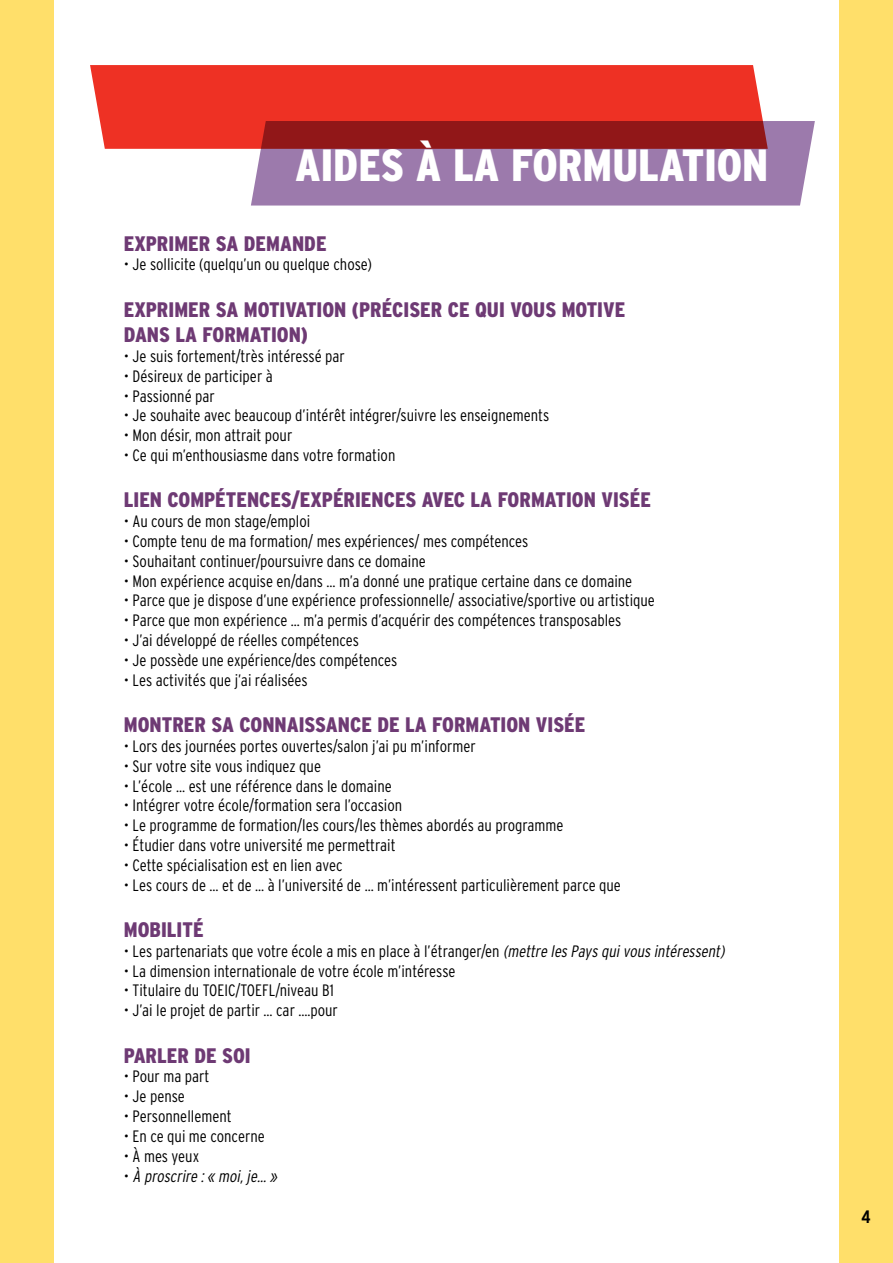
<style>
.page{position:relative;width:893px;height:1263px;background:#ffdf6a}
.page>*{position:absolute;margin:0;border:0;box-sizing:border-box;transform-origin:0 0}
.t1{font:900 condensed 45px "Interstate";color:#fff}
.t2{font:900 condensed 21px "Interstate";color:#6e3a74}
.t3{font:700 condensed 18px "Interstate";color:#000}
.t4{font:300 condensed 16.5px "Interstate";color:#000}
.t5{font:italic 300 condensed 16.5px "Interstate";color:#000}
.s1{font-style:italic}
.s2{font-style:normal}
</style>
<div class="page">
<div style="left:54px;top:0;width:785px;height:1263px;background:#fff"></div>
<div style="left:251px;top:121px;width:564px;height:85px;background:#9c7aac"></div>
<svg style="left:90px;top:65px;width:678px;height:84px;background:#d72f26"></svg>
<h1 class="t1" style="left:295px;top:137px;width:242px">AIDES ÀLA FORM</h1>
<h1 class="t1" style="left:612px;top:137px;width:48px">ULATION</h1>
<p class="t2" style="left:124px;top:230px;width:45px">EXPRIMER</p>
<p class="t2" style="left:216px;top:230px;width:53px">SA DEMAN</p>
<p class="t2" style="left:304px;top:230px;width:22px">DE</p>
<p class="t4" style="left:124px;top:255px;width:250px">• Je sollicite (quelqu’un ou quelque chose)</p>
<p class="t2" style="left:124px;top:297px;width:45px">EXPRIMER</p>
<p class="t2" style="left:216px;top:297px;width:39px">SA MOTIVATION</p>
<p class="t2" style="left:352px;top:297px;width:30px">(PRÉCISER</p>
<p class="t2" style="left:448px;top:297px;width:126px">CE QUI VOUS MOTIVE</p>
<p class="t2" style="left:124px;top:322px;width:24px">DANS</p>
<p class="t2" style="left:176px;top:322px;width:39px">LA FORMATION</p>
<p class="t2" style="left:301px;top:322px;width:9px">)</p>
<p class="t4" style="left:124px;top:346px;width:223px">• Je suis fortement/très intéressé par</p>
<p class="t4" style="left:124px;top:366px;width:151px">• Désireux de participer à</p>
<p class="t4" style="left:124px;top:386px;width:93px">• Passionné par</p>
<p class="t4" style="left:124px;top:405px;width:427px">• Je souhaite avec beaucoup d’intérêt intégrer/suivre les enseignements</p>
<p class="t4" style="left:124px;top:425px;width:170px">• Mon désir, mon attrait pour</p>
<p class="t4" style="left:124px;top:445px;width:273px">• Ce qui m’enthousiasme dans votre formation</p>
<p class="t2" style="left:124px;top:487px;width:104px">LIEN COMPÉTENCES</p>
<p class="t2" style="left:292px;top:487px;width:53px">/EXPÉRIENCES</p>
<p class="t2" style="left:422px;top:487px;width:12px">AVEC</p>
<p class="t2" style="left:471px;top:487px;width:39px">LA FORMATION</p>
<p class="t2" style="left:601px;top:487px;width:11px">VISÉE</p>
<p class="t4" style="left:124px;top:511px;width:188px">• Au cours de mon stage/emploi</p>
<p class="t4" style="left:124px;top:531px;width:406px">• Compte tenu de ma formation/ mes expériences/ mes compétences</p>
<p class="t4" style="left:124px;top:551px;width:303px">• Souhaitant continuer/poursuivre dans ce domaine</p>
<p class="t4" style="left:124px;top:571px;width:510px">• Mon expérience acquise en/dans … m’a donné une pratique certaine dans ce domaine</p>
<p class="t4" style="left:124px;top:591px;width:533px">• Parce que je dispose d’une expérience professionnelle/ associative/sportive ou artistique</p>
<p class="t4" style="left:124px;top:610px;width:499px">• Parce que mon expérience ... m’a permis d’acquérir des compétences transposables</p>
<p class="t4" style="left:124px;top:630px;width:237px">• J’ai développé de réelles compétences</p>
<p class="t4" style="left:124px;top:650px;width:275px">• Je possède une expérience/des compétences</p>
<p class="t4" style="left:124px;top:670px;width:185px">• Les activités que j’ai réalisées</p>
<p class="t2" style="left:124px;top:712px;width:27px">MONTRER</p>
<p class="t2" style="left:211px;top:712px;width:41px">SA CONNAISSANCE</p>
<p class="t2" style="left:377px;top:712px;width:67px">DELA FORMATION</p>
<p class="t2" style="left:536px;top:712px;width:10px">VISÉE</p>
<p class="t4" style="left:124px;top:736px;width:353px">• Lors des journées portes ouvertes/salon j’ai pu m’informer</p>
<p class="t4" style="left:124px;top:756px;width:199px">• Sur votre site vous indiquez que</p>
<p class="t4" style="left:124px;top:776px;width:269px">• L’école … est une référence dans le domaine</p>
<p class="t4" style="left:124px;top:795px;width:280px">• Intégrer votre école/formation sera l’occasion</p>
<p class="t4" style="left:124px;top:815px;width:441px">• Le programme de formation/les cours/les thèmes abordés au programme</p>
<p class="t4" style="left:124px;top:835px;width:273px">• Étudier dans votre université me permettrait</p>
<p class="t4" style="left:124px;top:855px;width:220px">• Cette spécialisation est en lien avec</p>
<p class="t4" style="left:124px;top:875px;width:499px">• Les cours de … et de … à l’université de … m’intéressent particulièrement parce que</p>
<p class="t2" style="left:124px;top:917px;width:47px">MOBILITÉ</p>
<p class="t4" style="left:124px;top:941px;width:606px">• Les partenariats que votre école a mis en place à l’étranger/en <span class="s1">(mettre lesPaysquivousintéressent)</span></p>
<p class="t4" style="left:124px;top:961px;width:333px">• La dimension internationale de votre école m’intéresse</p>
<p class="t4" style="left:124px;top:980px;width:211px">• Titulaire du TOEIC/TOEFL/niveau B1</p>
<p class="t4" style="left:124px;top:1000px;width:216px">• J’ai le projet de partir … car ….pour</p>
<p class="t2" style="left:124px;top:1042px;width:12px">PARLER</p>
<p class="t2" style="left:194px;top:1042px;width:38px">DE SOI</p>
<p class="t4" style="left:124px;top:1067px;width:87px">• Pour ma part</p>
<p class="t4" style="left:124px;top:1086px;width:63px">• Je pense</p>
<p class="t4" style="left:124px;top:1106px;width:109px">• Personnellement</p>
<p class="t4" style="left:124px;top:1126px;width:142px">• En ce qui me concerne</p>
<p class="t4" style="left:124px;top:1146px;width:77px">• À mes yeux</p>
<p class="t5" style="left:124px;top:1166px;width:158px"><span class="s2">•</span> À proscrire :« moi,je… »</p>
<p class="t3" style="left:861px;top:1206px;width:11px">4</p>
</div>
